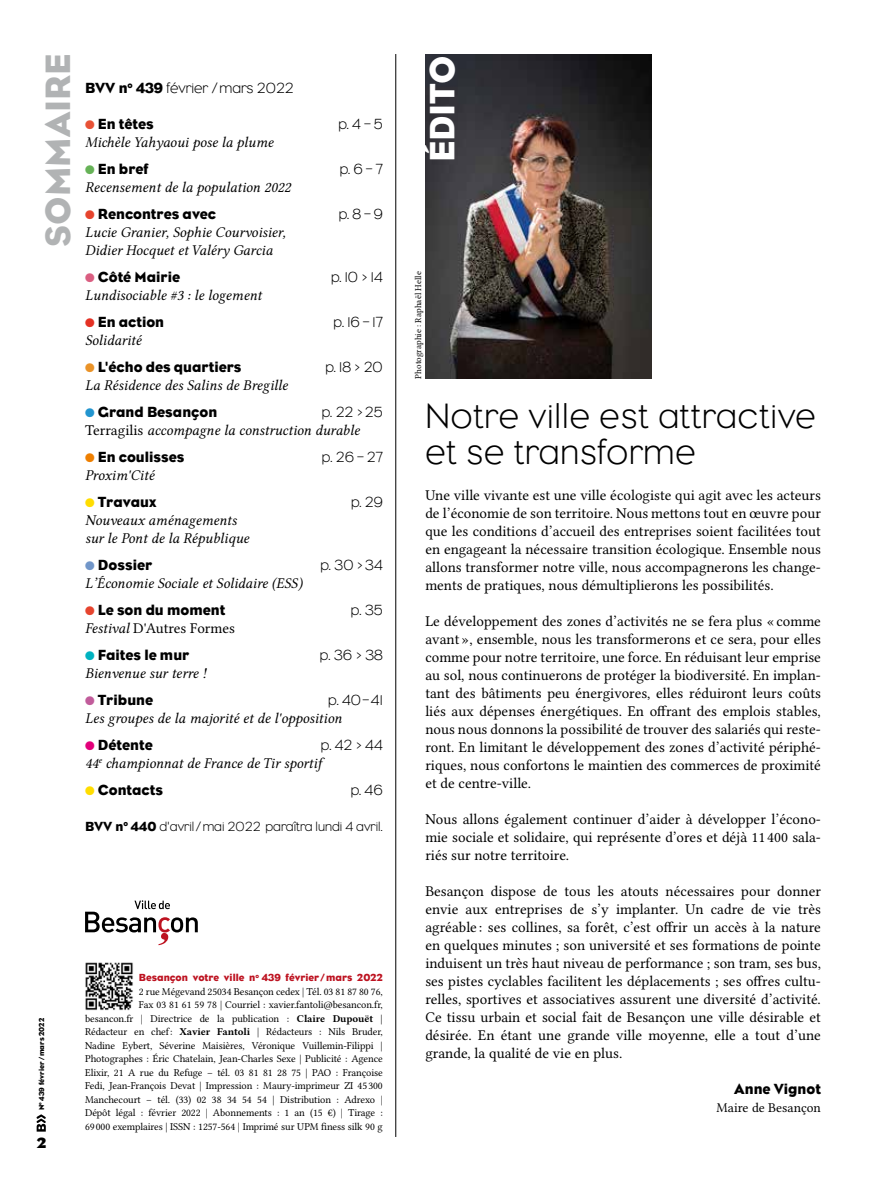
<style>
.page{position:relative;width:872px;height:1191px;background:#fff}
.page>*{position:absolute;margin:0;border:0;box-sizing:border-box;transform-origin:0 0}
.t1{font:300 36px/36px "Eagle";letter-spacing:.025em;color:#000}
.t2{font:36px "Bureau Eagle";color:#b1b3b4}
.t3{font:36px "Bureau Eagle";color:#fff}
.t4{font:15px/18px "Lin Libertine O";color:#000;text-align:justify}
.t5{font:15px/18px "Lin Libertine OI";color:#000}
.t6{font:15px "Bureau Eagle";color:#000}
.t7{font:300 15px "Eagle";color:#000}
.t8{font:700 15px "Bureau Eagle";color:#000}
.t9{font:300 13.5px "Eagle";color:#000}
.t10{font:13.5px "Lin Libertine O";color:#000}
.t11{font:10.5px/13.5px "Lin Libertine O";letter-spacing:-.01em;color:#000;text-align:right}
.t12{font:10.5px "Bureau Eagle";color:#bd1220}
.t13{font:9px "Lin Libertine O";color:#000}
.t14{font:7.5px "Bureau Eagle";color:#000}
.s1{font-family:"Bureau Eagle";font-weight:400}
.s2{font-family:"Eagle";font-weight:300;color:#e85236}
.s3{font-family:"Eagle";font-weight:300;color:#66b257}
.s4{font-family:"Eagle";font-weight:300;color:#e6442e}
.s5{font-family:"Eagle";font-weight:300;color:#da5e81}
.s6{font-family:"Eagle";font-weight:300;color:#e43124}
.s7{font-family:"Eagle";font-weight:300;color:#ea9328}
.s8{font-family:"Eagle";font-weight:300;color:#2295cf}
.s9{font-family:"Lin Libertine O"}
.s10{font-family:"Eagle";font-weight:300;color:#ee7f00}
.s11{font-family:"Eagle";font-weight:300;color:#fd0}
.s12{font-family:"Eagle";font-weight:300;color:#7196c9}
.s13{font-family:"Lin Libertine OI"}
.s14{font-family:"Eagle";font-weight:300;color:#00b2c0}
.s15{font-family:"Eagle";font-weight:300;color:#c15c9b}
.s16{font-family:"Eagle";font-weight:300;color:#e2007a}
.s17{font-family:"Lin Libertine OB"}
</style>
<div class="page">
<img style="left:425px;top:54px;width:226px;height:324px">
<svg style="left:37px;top:1114px;width:9px;height:17px"></svg>
<img style="left:85px;top:962px;width:48px;height:48px">
<hr style="left:395px;top:54px;width:1px;height:1083px;background:#000">
<svg style="left:85px;top:900px;width:113px;height:45px"></svg>
<h1 class="t2" style="left:37px;top:246px;width:194px;rotate:-90deg">SOMMAIRE</h1>
<p class="t7" style="left:85px;top:79px;width:210px"><span class="s1">BVV n</span><sup>o</sup> <span class="s1">439</span> février /mars 2022</p>
<p class="t6" style="left:85px;top:115px;width:70px"><span class="s2">•</span> En têtes</p>
<p class="t7" style="left:338px;top:115px;width:46px">p. 4 – 5</p>
<p class="t5" style="left:85px;top:133px;width:190px">Michèle Yahyaoui pose la plume</p>
<p class="t6" style="left:85px;top:160px;width:65px"><span class="s3">•</span> En bref</p>
<p class="t7" style="left:340px;top:160px;width:45px">p. 6 – 7</p>
<p class="t5" style="left:85px;top:178px;width:207px">Recensement de la population 2022</p>
<p class="t6" style="left:85px;top:205px;width:132px"><span class="s4">•</span> Rencontres avec</p>
<p class="t7" style="left:339px;top:205px;width:46px">p. 8 – 9</p>
<p class="t5" style="left:85px;top:223px;width:202px">Lucie Granier, Sophie Courvoisier,<br>Didier Hocquet et Valéry Garcia</p>
<p class="t6" style="left:85px;top:268px;width:97px"><span class="s5">•</span> Côté Mairie</p>
<p class="t7" style="left:331px;top:268px;width:53px">p. 10 &gt; 14</p>
<p class="t5" style="left:85px;top:286px;width:178px">Lundisociable #3 : le logement</p>
<p class="t6" style="left:85px;top:313px;width:81px"><span class="s6">•</span> En action</p>
<p class="t7" style="left:333px;top:313px;width:51px">p. 16 – 17</p>
<p class="t5" style="left:85px;top:331px;width:58px">Solidarité</p>
<p class="t6" style="left:85px;top:358px;width:158px"><span class="s7">•</span> L'écho des quartiers</p>
<p class="t7" style="left:325px;top:358px;width:59px">p. 18 &gt; 20</p>
<p class="t5" style="left:85px;top:376px;width:204px">La Résidence des Salins de Bregille</p>
<p class="t6" style="left:85px;top:403px;width:134px"><span class="s8">•</span> Grand Besançon</p>
<p class="t7" style="left:322px;top:403px;width:62px">p. 22 &gt;25</p>
<p class="t5" style="left:85px;top:421px;width:276px"><span class="s9">Terragilis</span> accompagne la construction durable</p>
<p class="t6" style="left:85px;top:448px;width:101px"><span class="s10">•</span> En coulisses</p>
<p class="t7" style="left:322px;top:448px;width:62px">p. 26 – 27</p>
<p class="t5" style="left:85px;top:466px;width:71px">Proxim'Cité</p>
<p class="t6" style="left:85px;top:493px;width:73px"><span class="s11">•</span> Travaux</p>
<p class="t7" style="left:351px;top:493px;width:33px">p. 29</p>
<p class="t5" style="left:85px;top:511px;width:166px">Nouveaux aménagements sur le Pont de la République</p>
<p class="t6" style="left:85px;top:556px;width:69px"><span class="s12">•</span> Dossier</p>
<p class="t7" style="left:320px;top:556px;width:64px">p. 30 &gt;34</p>
<p class="t5" style="left:85px;top:574px;width:219px">L’Économie Sociale et Solidaire (ESS)</p>
<p class="t6" style="left:85px;top:601px;width:142px"><span class="s4">•</span> Le son du moment</p>
<p class="t7" style="left:351px;top:601px;width:33px">p. 35</p>
<p class="t4" style="left:85px;top:619px;width:151px"><span class="s13">Festival</span> D'Autres Formes</p>
<p class="t6" style="left:85px;top:646px;width:106px"><span class="s14">•</span> Faites le mur</p>
<p class="t7" style="left:320px;top:646px;width:64px">p. 36 &gt; 38</p>
<p class="t5" style="left:85px;top:664px;width:122px">Bienvenue sur terre !</p>
<p class="t6" style="left:85px;top:691px;width:70px"><span class="s15">•</span> Tribune</p>
<p class="t7" style="left:328px;top:691px;width:56px">p. 40–41</p>
<p class="t5" style="left:85px;top:709px;width:258px">Les groupes de la majorité et de l'opposition</p>
<p class="t6" style="left:85px;top:736px;width:69px"><span class="s16">•</span> Détente</p>
<p class="t7" style="left:321px;top:736px;width:63px">p. 42 &gt; 44</p>
<p class="t5" style="left:85px;top:754px;width:238px">44<sup>e</sup> championnat de France de Tir sportif</p>
<p class="t6" style="left:85px;top:781px;width:79px"><span class="s11">•</span> Contacts</p>
<p class="t7" style="left:351px;top:781px;width:34px">p. 46</p>
<p class="t9" style="left:85px;top:819px;width:299px"><span class="s1">BVV n</span><sup>o</sup> <span class="s1">440</span> d'avril/mai 2022 paraîtra lundi 4 avril.</p>
<p class="t14" style="left:37px;top:1110px;width:94px;rotate:-90deg">N<sup>o</sup> 439 février /mars 2022</p>
<p class="t8" style="left:36px;top:1134px;width:11px">2</p>
<p class="t12" style="left:139px;top:971px;width:245px">Besançon votre ville n<sup>o</sup> 439 février /mars 2022</p>
<p class="t11" style="left:85px;top:984px;width:299px">2 rue Mégevand 25034 Besançon cedex | Tél. 03 81 87 80 76,<br>Fax 03 81 61 59 78 | Courriel : xavier.fantoli@besancon.fr,<br>besancon.fr | Directrice de la publication : <span class="s17">Claire Dupouët</span> | Rédacteur en chef : <span class="s17">Xavier Fantoli</span> | Rédacteurs : Nils Bruder, Nadine Eybert, Séverine Maisières, Véronique Vuillemin-Filippi | Photographes : Éric Chatelain, Jean-Charles Sexe | Publicité : Agence Elixir, 21 A rue du Refuge – tél. 03 81 81 28 75 | PAO : Françoise Fedi, Jean-François Devat | Impression : Maury-imprimeur ZI 45 300<br>Manchecourt – tél. (33) 02 38 34 54 54 | Distribution : Adrexo | Dépôt légal : février 2022 | Abonnements : 1 an (15 €) | Tirage :<br>69 000 exemplaires | ISSN : 1257-564 | Imprimé sur UPM finess silk 90 g</p>
<h1 class="t3" style="left:422px;top:162px;width:109px;rotate:-90deg">ÉDITO</h1>
<p class="t13" style="left:413px;top:379px;width:109px;rotate:-90deg">Photographie : Raphaël Helle</p>
<h1 class="t1" style="left:425px;top:397px;width:392px">Notre ville est attractive et se transforme</h1>
<p class="t4" style="left:425px;top:486px;width:397px">Une ville vivante est une ville écologiste qui agit avec les acteurs de l’économie de son territoire. Nous mettons tout en œuvre pour que les conditions d’accueil des entreprises soient facilitées tout en engageant la nécessaire transition écologique. Ensemble nous allons transformer notre ville, nous accompagnerons les change&shy;ments de pratiques, nous démultiplierons les possibilités.</p>
<p class="t4" style="left:425px;top:612px;width:397px">Le développement des zones d’activités ne se fera plus « comme avant », ensemble, nous les transformerons et ce sera, pour elles comme pour notre territoire, une force. En réduisant leur emprise au sol, nous continuerons de protéger la biodiversité. En implan&shy;tant des bâtiments peu énergivores, elles réduiront leurs coûts liés aux dépenses énergétiques. En offrant des emplois stables, nous nous donnons la possibilité de trouver des salariés qui reste&shy;ront. En limitant le développement des zones d’activité périphé&shy;riques, nous confortons le maintien des commerces de proximité et de centre-ville.</p>
<p class="t4" style="left:425px;top:810px;width:397px">Nous allons également continuer d’aider à développer l’écono&shy;mie sociale et solidaire, qui représente d’ores et déjà 11 400 sala&shy;riés sur notre territoire.</p>
<p class="t4" style="left:425px;top:882px;width:397px">Besançon dispose de tous les atouts nécessaires pour donner envie aux entreprises de s’y implanter. Un cadre de vie très agréable : ses collines, sa forêt, c’est offrir un accès à la nature en quelques minutes ; son université et ses formations de pointe induisent un très haut niveau de performance ; son tram, ses bus, ses pistes cyclables facilitent les déplacements ; ses offres cultu&shy;relles, sportives et associatives assurent une diversité d’activité.<br>Ce tissu urbain et social fait de Besançon une ville désirable et désirée. En étant une grande ville moyenne, elle a tout d’une grande, la qualité de vie en plus.</p>
<p class="t6" style="left:734px;top:1080px;width:88px">Anne Vignot</p>
<p class="t10" style="left:716px;top:1099px;width:106px">Maire de Besançon</p>
</div>
